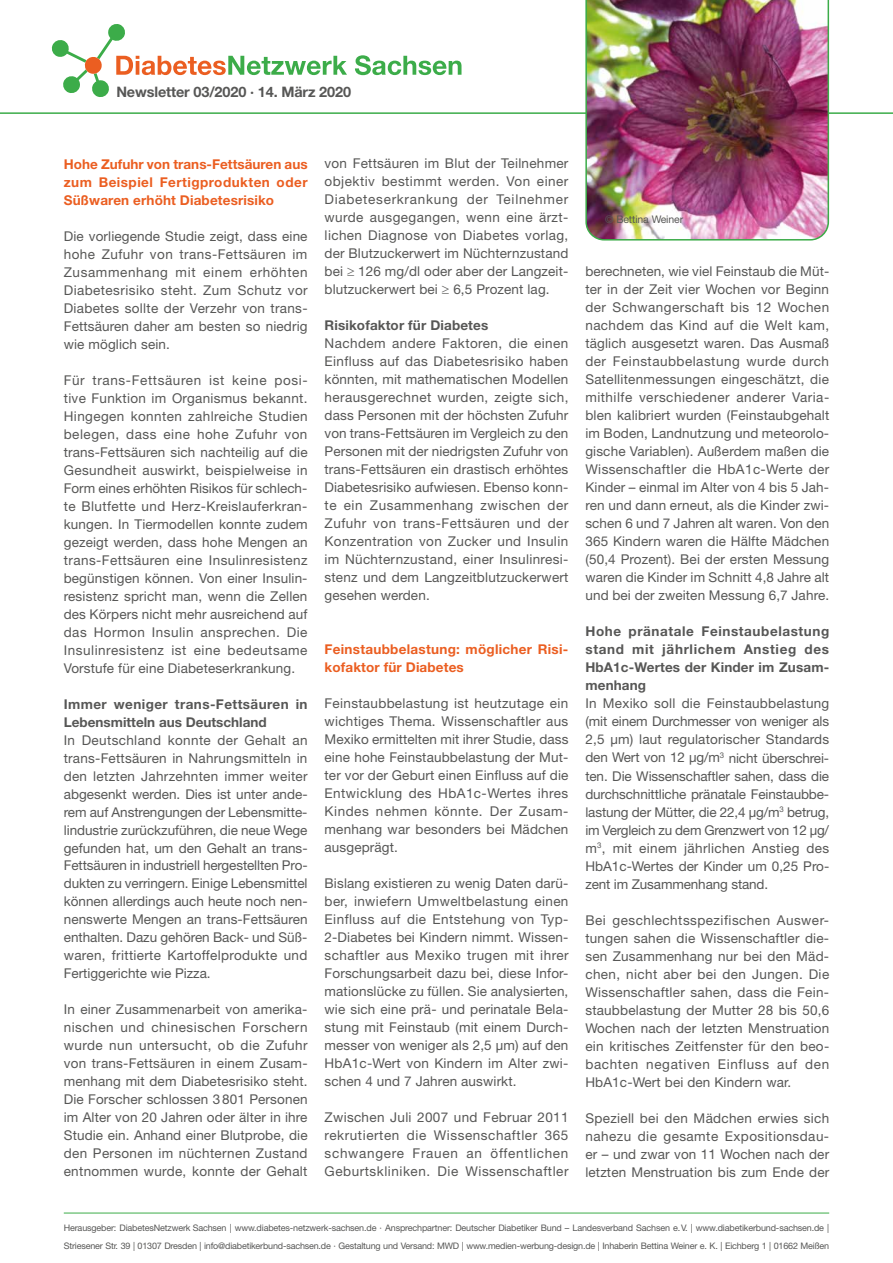
<style>
.page{position:relative;width:893px;height:1263px;background:#fff}
.page>*{position:absolute;margin:0;border:0;box-sizing:border-box;transform-origin:0 0}
.t1{font:700 14.4px "Helvetica Neue";letter-spacing:-.01em;color:#575756}
.t2{font:13.5px/18px "Helvetica Neue";letter-spacing:.01em;color:#575756;text-align:justify}
.t3{font:700 13.5px/18px "Helvetica Neue";letter-spacing:.01em;color:#575756}
.t4{font:700 13.5px/18px "Helvetica Neue";letter-spacing:.02em;color:#eb5e21;text-align:justify}
.t5{font:10.5px "Helvetica Neue";letter-spacing:-.01em;color:#575756}
.t6{font:9px/18px "Helvetica Neue";letter-spacing:-.015em;color:#575756}
</style>
<div class="page">
<svg style="left:0;top:63px;width:893px;height:51px"></svg>
<hr style="left:64px;top:1213px;width:765px;height:1px;background:#3cac49">
<img style="left:585px;top:0;width:245px;height:241px">
<svg style="left:51px;top:24px;width:410px;height:74px"></svg>
<p class="t1" style="left:116px;top:83px;width:236px">Newsletter 03/2020 · 14. März 2020</p>
<p class="t4" style="left:64px;top:154px;width:245px">Hohe Zufuhr von trans-Fettsäuren aus zum Beispiel Fertigprodukten oder Süßwaren erhöht Diabetesrisiko</p>
<p class="t2" style="left:64px;top:227px;width:245px">Die vorliegende Studie zeigt, dass eine hohe Zufuhr von trans-Fettsäuren im Zusammenhang mit einem erhöhten Diabetesrisiko steht. Zum Schutz vor Diabetes sollte der Verzehr von trans-Fettsäuren daher am besten so niedrig wie möglich sein.</p>
<p class="t2" style="left:64px;top:371px;width:245px">Für trans-Fettsäuren ist keine posi&shy;tive Funktion im Organismus bekannt.<br>Hingegen konnten zahlreiche Studien belegen, dass eine hohe Zufuhr von trans-Fettsäuren sich nachteilig auf die Gesundheit auswirkt, beispielweise in Form eines erhöhten Risikos für schlech&shy;te Blutfette und Herz-Kreislauferkran&shy;kungen. In Tiermodellen konnte zudem gezeigt werden, dass hohe Mengen an trans-Fettsäuren eine Insulinresistenz begünstigen können. Von einer Insulin&shy;resistenz spricht man, wenn die Zellen des Körpers nicht mehr ausreichend auf das Hormon Insulin ansprechen. Die Insulinresistenz ist eine bedeutsame Vorstufe für eine Diabeteserkrankung.</p>
<p class="t3" style="left:64px;top:694px;width:245px">Immer weniger trans-Fettsäuren in<br>Lebensmitteln aus Deutschland</p>
<p class="t2" style="left:64px;top:730px;width:245px">In Deutschland konnte der Gehalt an trans-Fettsäuren in Nahrungsmitteln in den letzten Jahrzehnten immer weiter abgesenkt werden. Dies ist unter ande&shy;rem auf Anstrengungen der Lebensmitte&shy;lindustrie zurückzuführen, die neue Wege gefunden hat, um den Gehalt an trans-Fettsäuren in industriell hergestellten Pro&shy;dukten zu verringern. Einige Lebensmittel können allerdings auch heute noch nen&shy;nenswerte Mengen an trans-Fettsäuren enthalten. Dazu gehören Back- und Süß&shy;waren, frittierte Kartoffelprodukte und Fertiggerichte wie Pizza.</p>
<p class="t2" style="left:64px;top:1000px;width:245px">In einer Zusammenarbeit von amerika&shy;nischen und chinesischen Forschern wurde nun untersucht, ob die Zufuhr von trans-Fettsäuren in einem Zusam&shy;menhang mit dem Diabetesrisiko steht.<br>Die Forscher schlossen 3 801 Personen im Alter von 20 Jahren oder älter in ihre Studie ein. Anhand einer Blutprobe, die den Personen im nüchternen Zustand entnommen wurde, konnte der Gehalt</p>
<p class="t2" style="left:325px;top:154px;width:245px">von Fettsäuren im Blut der Teilnehmer objektiv bestimmt werden. Von einer Diabeteserkrankung der Teilnehmer wurde ausgegangen, wenn eine ärzt&shy;lichen Diagnose von Diabetes vorlag, der Blutzuckerwert im Nüchternzustand bei ≥ 126 mg/dl oder aber der Langzeit&shy;blutzuckerwert bei ≥ 6,5 Prozent lag.</p>
<p class="t3" style="left:325px;top:316px;width:165px">Risikofaktor für Diabetes</p>
<p class="t2" style="left:325px;top:334px;width:245px">Nachdem andere Faktoren, die einen Einfluss auf das Diabetesrisiko haben könnten, mit mathematischen Modellen herausgerechnet wurden, zeigte sich, dass Personen mit der höchsten Zufuhr von trans-Fettsäuren im Vergleich zu den Personen mit der niedrigsten Zufuhr von trans-Fettsäuren ein drastisch erhöhtes Diabetesrisiko aufwiesen. Ebenso konn&shy;te ein Zusammenhang zwischen der Zufuhr von trans-Fettsäuren und der Konzentration von Zucker und Insulin im Nüchternzustand, einer Insulinresi&shy;stenz und dem Langzeitblutzuckerwert gesehen werden.</p>
<p class="t4" style="left:325px;top:640px;width:245px">Feinstaubbelastung: möglicher Risi&shy;kofaktor für Diabetes</p>
<p class="t2" style="left:325px;top:694px;width:245px">Feinstaubbelastung ist heutzutage ein wichtiges Thema. Wissenschaftler aus Mexiko ermittelten mit ihrer Studie, dass eine hohe Feinstaubbelastung der Mut&shy;ter vor der Geburt einen Einfluss auf die Entwicklung des HbA1c-Wertes ihres Kindes nehmen könnte. Der Zusam&shy;menhang war besonders bei Mädchen ausgeprägt.</p>
<p class="t2" style="left:325px;top:874px;width:245px">Bislang existieren zu wenig Daten darü&shy;ber, inwiefern Umweltbelastung einen Einfluss auf die Entstehung von Typ-2-Diabetes bei Kindern nimmt. Wissen&shy;schaftler aus Mexiko trugen mit ihrer Forschungsarbeit dazu bei, diese Infor&shy;mationslücke zu füllen. Sie analysierten, wie sich eine prä- und perinatale Bela&shy;stung mit Feinstaub (mit einem Durch&shy;messer von weniger als 2,5 μm) auf den HbA1c-Wert von Kindern im Alter zwi&shy;schen 4 und 7 Jahren auswirkt.</p>
<p class="t2" style="left:325px;top:1108px;width:245px">Zwischen Juli 2007 und Februar 2011 rekrutierten die Wissenschaftler 365 schwangere Frauen an öffentlichen Geburtskliniken. Die Wissenschaftler</p>
<p class="t5" style="left:605px;top:213px;width:79px">© Bettina Weiner</p>
<p class="t2" style="left:585px;top:262px;width:245px">berechneten, wie viel Feinstaub die Müt&shy;ter in der Zeit vier Wochen vor Beginn der Schwangerschaft bis 12 Wochen nachdem das Kind auf die Welt kam, täglich ausgesetzt waren. Das Ausmaß der Feinstaubbelastung wurde durch Satellitenmessungen eingeschätzt, die mithilfe verschiedener anderer Varia&shy;blen kalibriert wurden (Feinstaubgehalt im Boden, Landnutzung und meteorolo&shy;gische Variablen). Außerdem maßen die Wissenschaftler die HbA1c-Werte der Kinder – einmal im Alter von 4 bis 5 Jah&shy;ren und dann erneut, als die Kinder zwi&shy;schen 6 und 7 Jahren alt waren. Von den 365 Kindern waren die Hälfte Mädchen (50,4 Prozent). Bei der ersten Messung waren die Kinder im Schnitt 4,8 Jahre alt und bei der zweiten Messung 6,7 Jahre.</p>
<p class="t3" style="left:585px;top:622px;width:245px;text-align:justify">Hohe pränatale Feinstaubelastung stand mit jährlichem Anstieg des HbA1c-Wertes der Kinder im Zusam&shy;menhang</p>
<p class="t2" style="left:585px;top:694px;width:245px">In Mexiko soll die Feinstaubbelastung (mit einem Durchmesser von weniger als 2,5 μm) laut regulatorischer Standards den Wert von 12 μg/m<sup>3</sup> nicht überschrei&shy;ten. Die Wissenschaftler sahen, dass die durchschnittliche pränatale Feinstaubbe&shy;lastung der Mütter, die 22,4 μg/m<sup>3</sup> betrug, im Vergleich zu dem Grenzwert von 12 μg/ m<sup>3</sup>, mit einem jährlichen Anstieg des HbA1c-Wertes der Kinder um 0,25 Pro&shy;zent im Zusammenhang stand.</p>
<p class="t2" style="left:585px;top:911px;width:245px">Bei geschlechtsspezifischen Auswer&shy;tungen sahen die Wissenschaftler die&shy;sen Zusammenhang nur bei den Mäd&shy;chen, nicht aber bei den Jungen. Die Wissenschaftler sahen, dass die Fein&shy;staubbelastung der Mutter 28 bis 50,6<br>Wochen nach der letzten Menstruation ein kritisches Zeitfenster für den beo&shy;bachten negativen Einfluss auf den HbA1c-Wert bei den Kindern war.</p>
<p class="t2" style="left:585px;top:1108px;width:245px">Speziell bei den Mädchen erwies sich nahezu die gesamte Expositionsdau&shy;er – und zwar von 11 Wochen nach der letzten Menstruation bis zum Ende der</p>
<p class="t6" style="left:64px;top:1218px;width:767px">Herausgeber: DiabetesNetzwerk Sachsen | www.diabetes-netzwerk-sachsen.de · Ansprechpartner: Deutscher Diabetiker Bund – Landesverband Sachsen e.V. | www.diabetikerbund-sachsen.de |<br>Striesener Str. 39 | 01307 Dresden | info@diabetikerbund-sachsen.de · Gestaltung und Versand: MWD | www.medien-werbung-design.de | Inhaberin Bettina Weiner e. K. | Eichberg 1 | 01662 Meißen</p>
</div>
